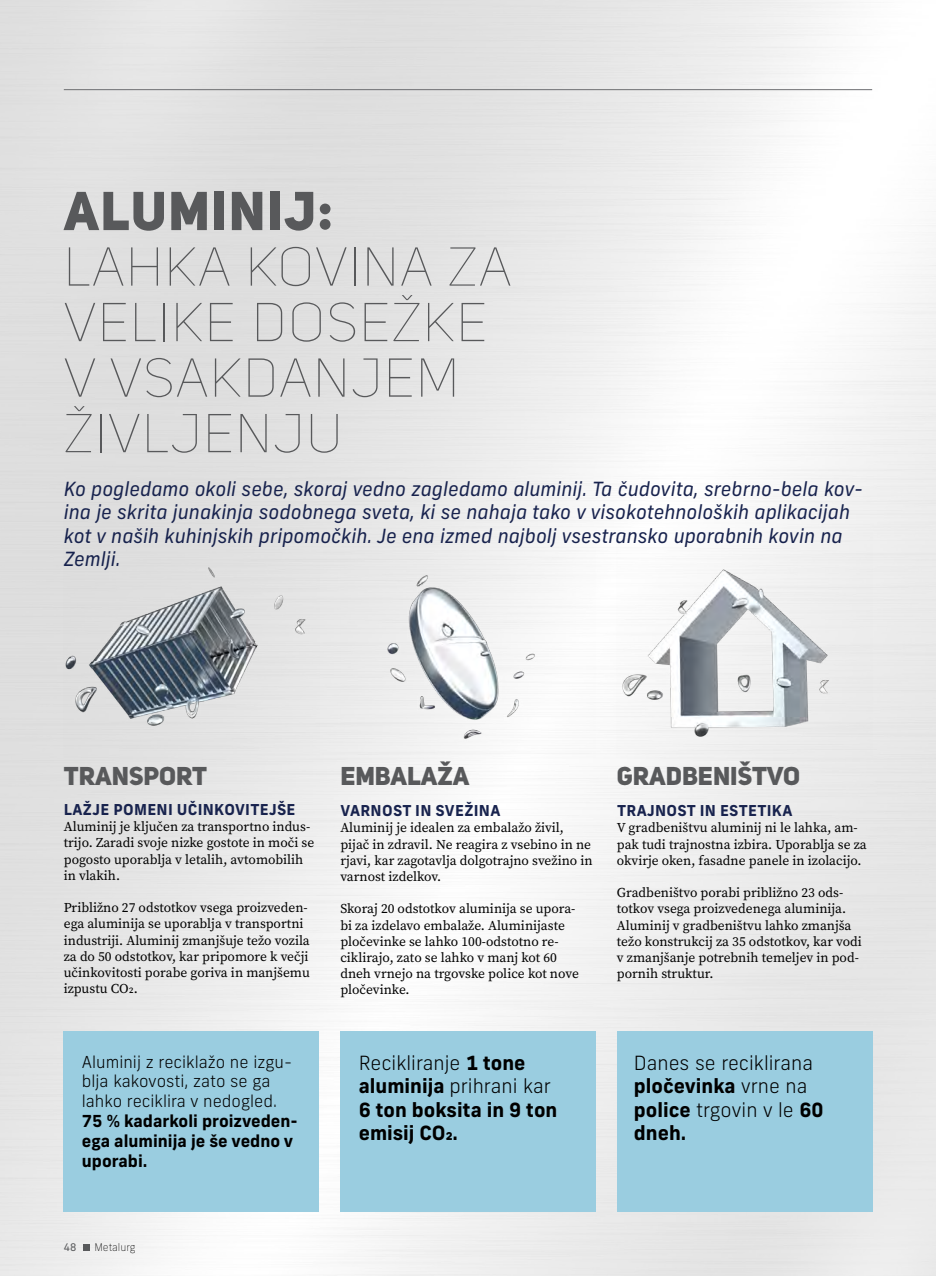
<style>
.page{position:relative;width:936px;height:1276px;background:#fff}
.page>*{position:absolute;margin:0;border:0;box-sizing:border-box;transform-origin:0 0}
.t1{font:54px/55.5px "Uni Sans Thin CAPS";letter-spacing:.03em;color:#58595b}
.t2{font:54px "Uni Sans Heavy CAPS";letter-spacing:.03em;color:#58595b}
.t3{font:25.5px "Uni Sans Heavy CAPS";color:#58595b}
.t4{font:italic 19.5px/23.4px "New Frank";color:#18234e}
.t5{font:700 19.5px/23.4px "New Frank";color:#000}
.t6{font:300 19.5px/23.4px "New Frank";color:#000}
.t7{font:300 16.5px/19.8px "New Frank";color:#000}
.t8{font:700 16.5px/19.8px "New Frank";color:#000}
.t9{font:700 15px "New Frank";letter-spacing:.02em;color:#18234e}
.t10{font:13.5px/16.2px "Source Serif Pro";color:#000}
.t11{font:100 10.5px "New Frank";color:#000}
.t12{font:10.5px "New Frank";color:#58595b}
.s1{font-weight:300}
.s2{font-weight:700}
</style>
<div class="page">
<img style="left:0;top:0;width:935px;height:1276px">
<img style="left:64px;top:519px;width:255px;height:238px">
<img style="left:340px;top:537px;width:255px;height:220px">
<img style="left:617px;top:533px;width:255px;height:224px">
<div style="left:64px;top:1031px;width:255px;height:181px;background:#9acde0"></div>
<div style="left:340px;top:1031px;width:255px;height:181px;background:#9acde0"></div>
<div style="left:617px;top:1031px;width:255px;height:181px;background:#9acde0"></div>
<hr style="left:64px;top:89px;width:808px;height:1px;background:#6d6e71">
<div style="left:83px;top:1243px;width:7px;height:7px;background:#58595b"></div>
<h1 class="t2" style="left:64px;top:176px;width:270px">ALUMINIJ:</h1>
<h1 class="t1" style="left:64px;top:240px;width:449px">LAHKA KOVINA ZA<br>VELIKE DOSEŽKE<br>V VSAKDANJEM<br>ŽIVLJENJU</h1>
<p class="t4" style="left:64px;top:477px;width:800px">Ko pogledamo okoli sebe, skoraj vedno zagledamo aluminij. Ta čudovita, srebrno-bela kov&shy;ina je skrita junakinja sodobnega sveta, ki se nahaja tako v visokotehnoloških aplikacijah kot v naših kuhinjskih pripomočkih. Je ena izmed najbolj vsestransko uporabnih kovin na Zemlji.</p>
<h2 class="t3" style="left:64px;top:759px;width:145px">TRANSPORT</h2>
<p class="t9" style="left:64px;top:799px;width:233px">LAŽJE POMENI UČINKOVITEJŠE</p>
<p class="t10" style="left:64px;top:818px;width:252px">Aluminij je ključen za transportno indus&shy;trijo. Zaradi svoje nizke gostote in moči se pogosto uporablja v letalih, avtomobilih in vlakih.</p>
<p class="t10" style="left:64px;top:899px;width:248px">Približno 27 odstotkov vsega proizveden&shy;ega aluminija se uporablja v transportni industriji. Aluminij zmanjšuje težo vozila za do 50 odstotkov, kar pripomore k večji učinkovitosti porabe goriva in manjšemu izpustu CO2.</p>
<p class="t7" style="left:82px;top:1051px;width:212px">Aluminij z reciklažo ne izgu&shy;blja kakovosti, zato se ga lahko reciklira v nedogled.</p>
<p class="t8" style="left:82px;top:1111px;width:217px">75 % kadarkoli proizveden&shy;ega aluminija je še vedno v uporabi.</p>
<h2 class="t3" style="left:340px;top:759px;width:130px">EMBALAŽA</h2>
<p class="t9" style="left:340px;top:801px;width:161px">VARNOST IN SVEŽINA</p>
<p class="t10" style="left:340px;top:819px;width:254px">Aluminij je idealen za embalažo živil, pijač in zdravil. Ne reagira z vsebino in ne rjavi, kar zagotavlja dolgotrajno svežino in varnost izdelkov.</p>
<p class="t10" style="left:340px;top:900px;width:240px">Skoraj 20 odstotkov aluminija se upora&shy;bi za izdelavo embalaže. Aluminijaste pločevinke se lahko 100-odstotno re&shy;ciklirajo, zato se lahko v manj kot 60 dneh vrnejo na trgovske police kot nove pločevinke.</p>
<h2 class="t3" style="left:617px;top:759px;width:185px">GRADBENIŠTVO</h2>
<p class="t9" style="left:617px;top:801px;width:177px">TRAJNOST IN ESTETIKA</p>
<p class="t10" style="left:617px;top:819px;width:251px">V gradbeništvu aluminij ni le lahka, am&shy;pak tudi trajnostna izbira. Uporablja se za okvirje oken, fasadne panele in izolacijo.</p>
<p class="t10" style="left:617px;top:884px;width:246px">Gradbeništvo porabi približno 23 ods&shy;totkov vsega proizvedenega aluminija.<br>Aluminij v gradbeništvu lahko zmanjša težo konstrukcij za 35 odstotkov, kar vodi v zmanjšanje potrebnih temeljev in pod&shy;pornih struktur.</p>
<h3 class="t5" style="left:359px;top:1051px;width:200px"><span class="s1">Recikliranje</span> 1 tone aluminija <span class="s1">prihrani kar<br></span>6 ton boksita in 9 ton emisij CO2.</h3>
<h3 class="t6" style="left:634px;top:1051px;width:191px">Danes se reciklirana <span class="s2">pločevinka</span> vrne na <span class="s2">police</span> trgovin v le <span class="s2">60 dneh.</span></h3>
<p class="t12" style="left:64px;top:1240px;width:14px">48</p>
<p class="t11" style="left:94px;top:1240px;width:43px">Metalurg</p>
</div>
